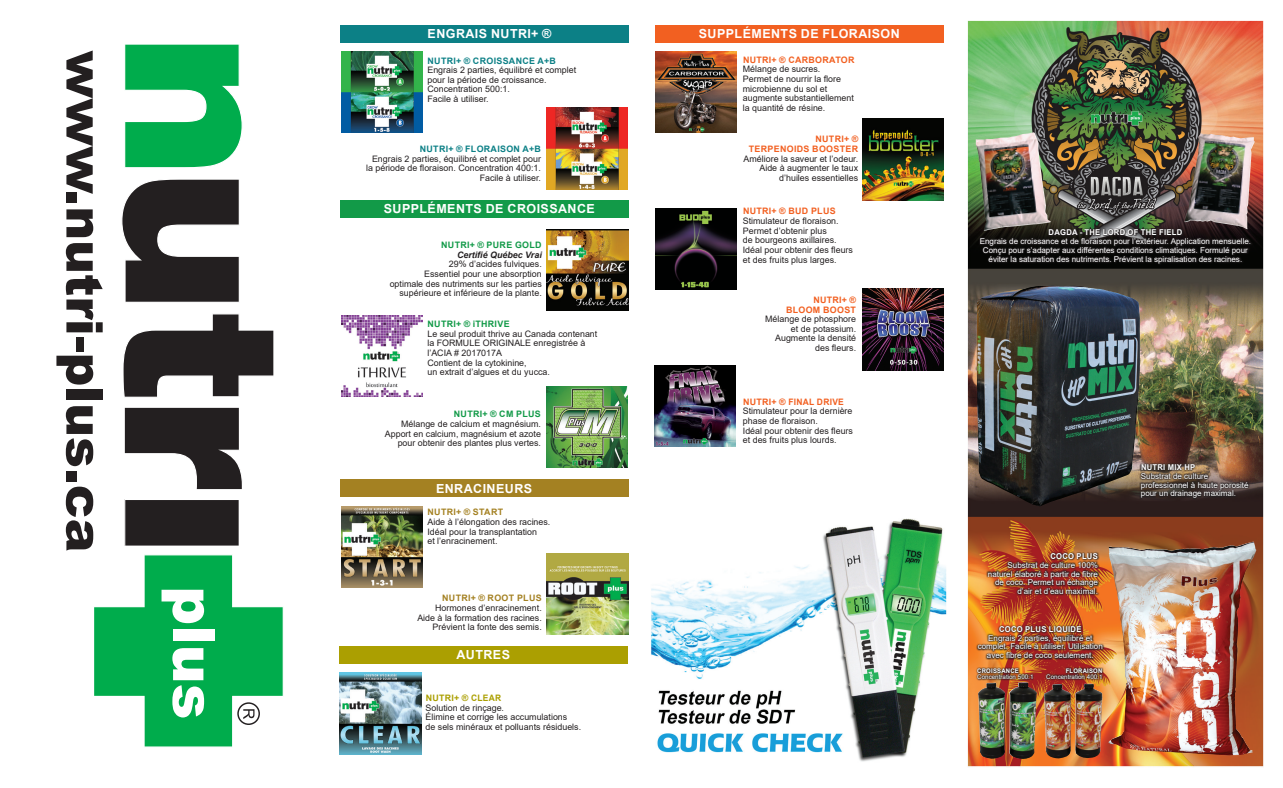
<style>
.page{position:relative;width:1283px;height:788px;background:#fff}
.page>*{position:absolute;margin:0;border:0;box-sizing:border-box;transform-origin:0 0}
.t1{font:900 50.62px "Arial";color:#231f20}
.t2{font:700 12.5px "Arial";letter-spacing:.035em;color:#fff}
.t3{font:8.88px/9.6px "Arial";color:#231f20}
.t4{font:700 8.88px/9.6px "Arial";letter-spacing:.035em;color:#f26021;text-align:right}
.t5{font:700 8.88px "Arial";letter-spacing:.035em;color:#129a48}
.t6{font:700 8.88px "Arial";letter-spacing:.035em;color:#0c8086}
.t7{font:700 8.88px "Arial";letter-spacing:.035em;color:#a48122}
.t8{font:italic 700 8.88px "Arial";color:#231f20}
.t9{font:700 8.88px "Arial";letter-spacing:.035em;color:#ab9f01}
.t10{font:8px/8.8px "Arial";color:#fff;text-align:center}
.t11{font:700 8px "Arial";letter-spacing:.035em;color:#fff;scale:.95 1}
.t12{font:6.25px "Arial";color:#fff}
.t13{font:700 6.25px "Arial";letter-spacing:.035em;color:#fff;scale:.95 1}
</style>
<div class="page">
<img style="left:967px;top:20px;width:297px;height:747px">
<img style="left:996px;top:132px;width:37px;height:6px">
<img style="left:546px;top:108px;width:81px;height:81px">
<img style="left:862px;top:289px;width:81px;height:81px">
<img style="left:862px;top:119px;width:81px;height:81px">
<img style="left:655px;top:208px;width:81px;height:82px">
<img style="left:546px;top:386px;width:81px;height:81px">
<img style="left:655px;top:51px;width:81px;height:82px">
<img style="left:340px;top:672px;width:81px;height:82px">
<img style="left:341px;top:51px;width:82px;height:82px">
<img style="left:341px;top:315px;width:82px;height:82px">
<img style="left:341px;top:506px;width:82px;height:81px">
<img style="left:654px;top:365px;width:82px;height:81px">
<img style="left:547px;top:553px;width:81px;height:81px">
<img style="left:547px;top:229px;width:81px;height:82px">
<div style="left:340px;top:25px;width:288px;height:17px;background:#0c8086"></div>
<div style="left:340px;top:200px;width:288px;height:17px;background:#129a48"></div>
<div style="left:655px;top:25px;width:288px;height:17px;background:#f26021"></div>
<div style="left:340px;top:479px;width:288px;height:18px;background:#a48122"></div>
<div style="left:339px;top:646px;width:288px;height:17px;background:#ab9f01"></div>
<svg style="left:125px;top:44px;width:118px;height:124px"></svg>
<svg style="left:122px;top:179px;width:117px;height:123px"></svg>
<svg style="left:123px;top:314px;width:151px;height:83px"></svg>
<svg style="left:124px;top:407px;width:118px;height:83px"></svg>
<div style="left:124px;top:499px;width:115px;height:47px;background:#231f20"></div>
<svg style="left:94px;top:554px;width:189px;height:193px"></svg>
<div style="left:237px;top:702px;width:23px;height:23px;border:1px solid #231f20;border-radius:50%"></div>
<svg style="left:1198px;top:133px;width:2px;height:12px"></svg>
<svg style="left:978px;top:228px;width:274px;height:37px;background:#181615"></svg>
<img style="left:1130px;top:542px;width:122px;height:8px">
<svg style="left:976px;top:624px;width:128px;height:36px;background:#8c4923"></svg>
<svg style="left:986px;top:551px;width:113px;height:44px;background:#843c23"></svg>
<img style="left:976px;top:286px;width:93px;height:194px">
<svg style="left:1139px;top:462px;width:111px;height:38px;background:#554135"></svg>
<svg style="left:1044px;top:667px;width:60px;height:14px"></svg>
<img style="left:1043px;top:683px;width:59px;height:75px">
<img style="left:977px;top:682px;width:60px;height:77px">
<svg style="left:975px;top:667px;width:59px;height:14px"></svg>
<img style="left:651px;top:518px;width:296px;height:244px">
<h1 class="t1" style="left:121px;top:50px;width:503px;rotate:90deg">www.nutri-plus.ca</h1>
<h2 class="t2" style="left:427px;top:25px;width:125px">ENGRAIS NUTRI+ ®</h2>
<p class="t6" style="left:427px;top:54px;width:130px">NUTRI+ ® CROISSANCE A+B</p>
<p class="t3" style="left:427px;top:65px;width:150px">Engrais 2 parties, équilibré et complet pour la période de croissance.<br>Concentration 500:1.<br>Facile à utiliser.</p>
<p class="t6" style="left:420px;top:142px;width:122px">NUTRI+ ® FLORAISON A+B</p>
<p class="t3" style="left:366px;top:153px;width:176px;text-align:right">Engrais 2 parties, équilibré et complet pour la période de floraison. Concentration 400:1.<br>Facile à utiliser.</p>
<h2 class="t2" style="left:384px;top:200px;width:213px">SUPPLÉMENTS DE CROISSANCE</h2>
<p class="t5" style="left:441px;top:239px;width:102px">NUTRI+ ® PURE GOLD</p>
<p class="t8" style="left:457px;top:249px;width:86px">Certifié Québec Vrai</p>
<p class="t3" style="left:390px;top:259px;width:154px;text-align:right">29% d’acides fulviques.<br>Essentiel pour une absorption optimale des nutriments sur les parties supérieure et inférieure de la plante.</p>
<p class="t5" style="left:427px;top:318px;width:83px">NUTRI+ ® iTHRIVE</p>
<p class="t3" style="left:427px;top:329px;width:171px">Le seul produit thrive au Canada contenant la FORMULE ORIGINALE enregistrée à l’ACIA # 2017017A<br>Contient de la cytokinine,<br>un extrait d’algues et du yucca.</p>
<p class="t5" style="left:454px;top:408px;width:88px">NUTRI+ ® CM PLUS</p>
<p class="t3" style="left:385px;top:419px;width:158px;text-align:right">Mélange de calcium et magnésium.<br>Apport en calcium, magnésium et azote pour obtenir des plantes plus vertes.</p>
<h2 class="t2" style="left:436px;top:479px;width:98px">ENRACINEURS</h2>
<p class="t7" style="left:427px;top:506px;width:77px">NUTRI+ ® START</p>
<p class="t3" style="left:427px;top:517px;width:124px">Aide à l’élongation des racines.<br>Idéal pour la transplantation<br>et l’enracinement.</p>
<p class="t7" style="left:442px;top:592px;width:101px">NUTRI+ ® ROOT PLUS</p>
<p class="t3" style="left:417px;top:603px;width:126px;text-align:right">Hormones d’enracinement.<br>Aide à la formation des racines.<br>Prévient la fonte des semis.</p>
<h2 class="t2" style="left:456px;top:646px;width:55px">AUTRES</h2>
<p class="t9" style="left:426px;top:691px;width:77px">NUTRI+ ® CLEAR</p>
<p class="t3" style="left:425px;top:702px;width:157px">Solution de rinçage.<br>Élimine et corrige les accumulations<br>de sels minéraux et polluants résiduels.</p>
<h2 class="t2" style="left:699px;top:25px;width:202px">SUPPLÉMENTS DE FLORAISON</h2>
<p class="t4" style="left:743px;top:55px;width:113px">NUTRI+ ® CARBORATOR</p>
<p class="t3" style="left:743px;top:64px;width:113px">Mélange de sucres.<br>Permet de nourrir la flore microbienne du sol et augmente substantiellement la quantité de résine.</p>
<p class="t4" style="left:749px;top:134px;width:111px">NUTRI+ ®<br>TERPENOIDS BOOSTER</p>
<p class="t3" style="left:743px;top:153px;width:116px;text-align:right">Améliore la saveur et l’odeur.<br>Aide à augmenter le taux d’huiles essentielles</p>
<p class="t4" style="left:743px;top:206px;width:94px">NUTRI+ ® BUD PLUS</p>
<p class="t3" style="left:743px;top:216px;width:112px">Stimulateur de floraison.<br>Permet d’obtenir plus<br>de bourgeons axillaires.<br>Idéal pour obtenir des fleurs et des fruits plus larges.</p>
<p class="t4" style="left:786px;top:295px;width:72px">NUTRI+ ®<br>BLOOM BOOST</p>
<p class="t3" style="left:765px;top:314px;width:92px;text-align:right">Mélange de phosphore et de potassium.<br>Augmente la densité des fleurs.</p>
<p class="t4" style="left:743px;top:397px;width:102px">NUTRI+ ® FINAL DRIVE</p>
<p class="t3" style="left:743px;top:406px;width:112px">Stimulateur pour la dernière phase de floraison.<br>Idéal pour obtenir des fleurs et des fruits plus lourds.</p>
<p class="t11" style="left:1048px;top:227px;width:142px">DAGDA - THE LORD OF THE FIELD</p>
<p class="t10" style="left:979px;top:237px;width:273px">Engrais de croissance et de floraison pour l’extérieur. Application mensuelle.<br>Conçu pour s’adapter aux différentes conditions climatiques. Formulé pour éviter la saturation des nutriments. Prévient la spiralisation des racines.</p>
<p class="t11" style="left:1050px;top:550px;width:51px">COCO PLUS</p>
<p class="t10" style="left:988px;top:560px;width:111px;text-align:right">Substrat de culture 100% naturel élaboré à partir de fibre de coco. Permet un échange d’air et d’eau maximal.</p>
<p class="t11" style="left:999px;top:623px;width:88px">COCO PLUS LIQUIDE</p>
<p class="t10" style="left:977px;top:633px;width:127px">Engrais 2 parties, équilibré et complet. Facile à utiliser. Utilisation avec fibre de coco seulement.</p>
<p class="t13" style="left:977px;top:666px;width:45px">CROISSANCE</p>
<p class="t12" style="left:977px;top:673px;width:58px">Concentration 500:1</p>
<p class="t13" style="left:1065px;top:666px;width:40px">FLORAISON</p>
<p class="t12" style="left:1046px;top:673px;width:58px">Concentration 400:1</p>
<p class="t11" style="left:1141px;top:461px;width:59px">NUTRI MIX HP</p>
<p class="t10" style="left:1140px;top:471px;width:109px;text-align:left">Substrat de culture professionnel à haute porosité pour un drainage maximal.</p>
</div>
